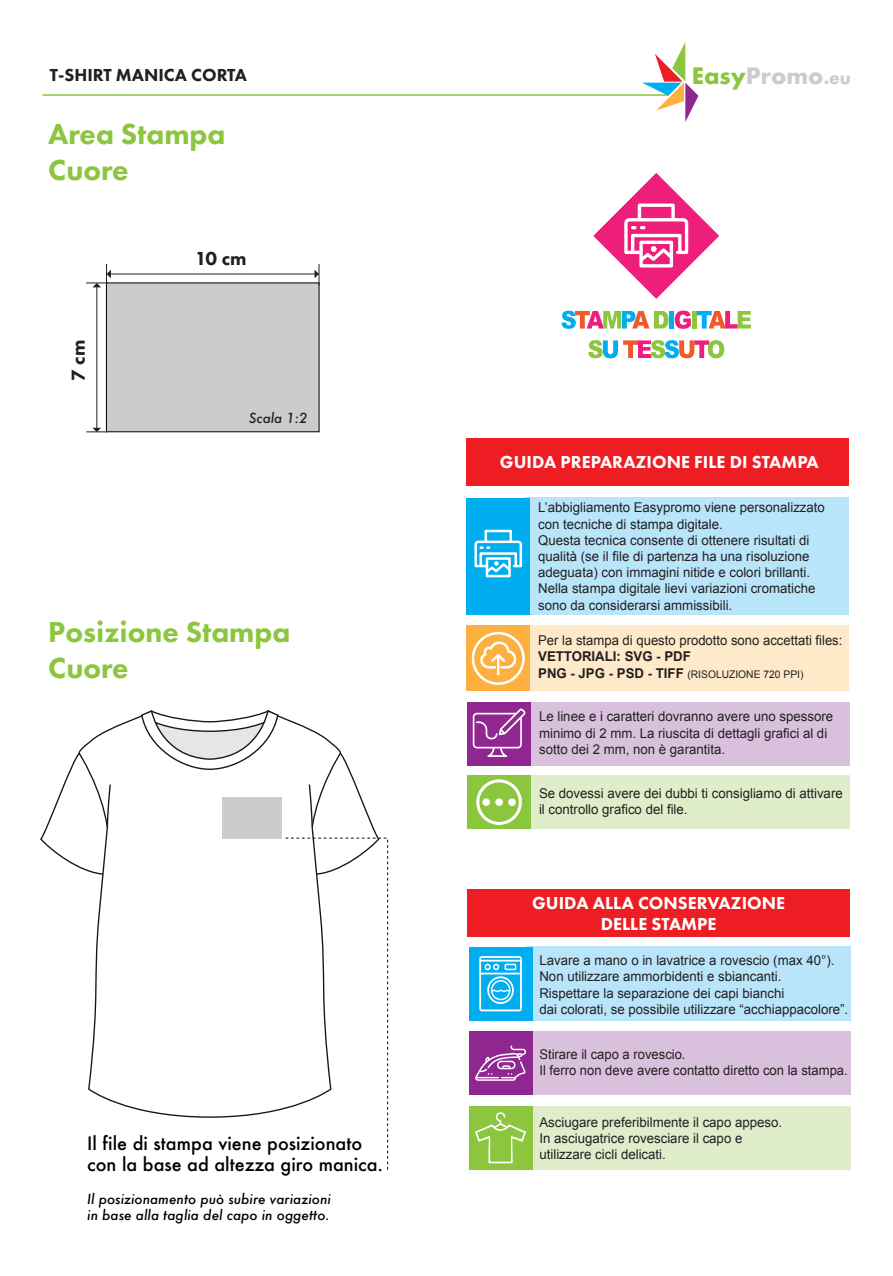
<style>
.page{position:relative;width:893px;height:1276px;background:#fff}
.page>*{position:absolute;margin:0;border:0;box-sizing:border-box;transform-origin:0 0}
.t1{font:800 30px/36px "Futura PT";color:#8bc63e}
.t2{font:700 21.9px "Futura";color:#cbccce}
.t3{font:800 19.5px "Futura PT";color:#231f20}
.t4{font:800 18px/21.6px "Futura PT";color:#fff;text-align:center}
.t5{font:500 18px/21.6px "Futura";color:#000001}
.t6{font:800 18px "Futura PT";color:#231f20}
.t7{font:13.5px/16.2px "Arial";color:#231f20}
.t8{font:13.5px/16.2px "Arial";color:#231f20;scale:.96 1}
.t9{font:italic 500 13.5px/16.2px "Futura";color:#000001}
.t10{font:700 13.5px "Arial";color:#231f20}
.t11{font:italic 500 13.5px "Futura";color:#231f20}
.t12{font:10.5px "Arial";color:#231f20}
.s1{color:#8bc63e}
.s2{font-size:16.5px}
.s3{font-weight:700;font-size:13.5px}
</style>
<div class="page">
<div style="left:526px;top:946px;width:324px;height:74px;background:#b9e5fa"></div>
<div style="left:469px;top:946px;width:63px;height:74px;background:#00aeef"></div>
<svg style="left:479px;top:956px;width:43px;height:55px"></svg>
<div style="left:526px;top:1031px;width:324px;height:64px;background:#d9c1dd"></div>
<div style="left:469px;top:1031px;width:63px;height:64px;background:#90268f"></div>
<svg style="left:475px;top:1045px;width:51px;height:35px"></svg>
<div style="left:525px;top:702px;width:325px;height:64px;background:#d9c1dd"></div>
<div style="left:467px;top:702px;width:64px;height:64px;background:#90268f"></div>
<div style="left:526px;top:1106px;width:324px;height:63px;background:#dfedcb"></div>
<div style="left:469px;top:1106px;width:63px;height:63px;background:#8bc63e"></div>
<svg style="left:475px;top:1111px;width:51px;height:53px"></svg>
<div style="left:467px;top:889px;width:383px;height:48px;background:#ee1d23"></div>
<div style="left:524px;top:498px;width:325px;height:117px;background:#b9e5fa"></div>
<div style="left:466px;top:498px;width:64px;height:117px;background:#00aeef"></div>
<div style="left:524px;top:625px;width:325px;height:66px;background:#fee9c9"></div>
<div style="left:466px;top:625px;width:64px;height:66px;background:#fbb03f"></div>
<div style="left:466px;top:438px;width:383px;height:48px;background:#ee1d23"></div>
<svg style="left:561px;top:311px;width:108px;height:18px"></svg>
<div style="left:669px;top:311px;width:5px;height:17px;background:#00aeef"></div>
<svg style="left:675px;top:311px;width:16px;height:18px"></svg>
<div style="left:692px;top:311px;width:5px;height:17px;background:#8bc63e"></div>
<svg style="left:697px;top:311px;width:54px;height:17px"></svg>
<svg style="left:588px;top:340px;width:136px;height:18px"></svg>
<svg style="left:471px;top:631px;width:54px;height:54px"></svg>
<svg style="left:473px;top:708px;width:53px;height:49px"></svg>
<svg style="left:593px;top:173px;width:126px;height:126px"></svg>
<svg style="left:474px;top:530px;width:48px;height:47px"></svg>
<div style="left:525px;top:776px;width:325px;height:53px;background:#dfedcb"></div>
<div style="left:467px;top:776px;width:64px;height:53px;background:#8bc63e"></div>
<svg style="left:476px;top:779px;width:46px;height:46px"></svg>
<div style="left:482px;top:798px;width:8px;height:8px;background:#fff;border-radius:50%"></div>
<div style="left:495px;top:798px;width:8px;height:8px;background:#fff;border-radius:50%"></div>
<div style="left:508px;top:798px;width:8px;height:8px;background:#fff;border-radius:50%"></div>
<div style="left:106px;top:282px;width:213px;height:150px;background:#cbccce"></div>
<svg style="left:315px;top:264px;width:5px;height:21px"></svg>
<svg style="left:86px;top:428px;width:21px;height:4px"></svg>
<svg style="left:86px;top:264px;width:25px;height:23px"></svg>
<hr style="left:110px;top:274px;width:209px;height:1px;background:#231f20">
<hr style="left:96px;top:286px;width:1px;height:144px;background:#231f20">
<svg style="left:40px;top:710px;width:349px;height:460px"></svg>
<hr style="left:43px;top:94px;width:625px;height:2px;background:#8bc63e">
<svg style="left:642px;top:42px;width:56px;height:80px"></svg>
<h3 class="t6" style="left:50px;top:64px;width:199px">T-SHIRT MANICA CORTA</h3>
<h2 class="t2" style="left:692px;top:60px;width:161px"><span class="s1">Easy</span>Promo<span class="s2">.eu</span></h2>
<h1 class="t1" style="left:48px;top:115px;width:179px">Area Stampa<br>Cuore</h1>
<h3 class="t3" style="left:66px;top:381px;width:43px;rotate:-90deg">7 cm</h3>
<h3 class="t3" style="left:195px;top:246px;width:53px">10 cm</h3>
<p class="t11" style="left:249px;top:409px;width:60px">Scala 1:2</p>
<h1 class="t1" style="left:48px;top:613px;width:244px">Posizione Stampa<br>Cuore</h1>
<h3 class="t5" style="left:87px;top:1132px;width:297px">Il file di stampa viene posizionato con la base ad altezza giro manica.</h3>
<p class="t9" style="left:87px;top:1190px;width:245px">Il posizionamento può subire variazioni in base alla taglia del capo in oggetto.</p>
<h3 class="t4" style="left:500px;top:451px;width:320px">GUIDA PREPARAZIONE FILE DI STAMPA</h3>
<p class="t7" style="left:538px;top:499px;width:288px">L’abbigliamento Easypromo viene personalizzato con tecniche di stampa digitale.<br>Questa tecnica consente di ottenere risultati di qualità (se il file di partenza ha una risoluzione adeguata) con immagini nitide e colori brillanti.<br>Nella stampa digitale lievi variazioni cromatiche sono da considerarsi ammissibili.</p>
<p class="t7" style="left:538px;top:632px;width:306px">Per la stampa di questo prodotto sono accettati files:</p>
<p class="t10" style="left:538px;top:648px;width:154px">VETTORIALI: SVG - PDF</p>
<p class="t12" style="left:538px;top:667px;width:267px"><span class="s3">PNG - JPG - PSD - TIFF</span> (RISOLUZIONE 720 PPI)</p>
<p class="t7" style="left:539px;top:708px;width:296px">Le linee e i caratteri dovranno avere uno spessore minimo di 2 mm. La riuscita di dettagli grafici al di sotto dei 2 mm, non è garantita.</p>
<p class="t7" style="left:539px;top:785px;width:305px">Se dovessi avere dei dubbi ti consigliamo di attivare il controllo grafico del file.</p>
<h3 class="t4" style="left:532px;top:891px;width:254px">GUIDA ALLA CONSERVAZIONE<br>DELLE STAMPE</h3>
<p class="t7" style="left:539px;top:952px;width:310px">Lavare a mano o in lavatrice a rovescio (max 40°).<br>Non utilizzare ammorbidenti e sbiancanti.<br>Rispettare la separazione dei capi bianchi<br>dai colorati, se possibile utilizzare “acchiappacolore”.</p>
<p class="t8" style="left:539px;top:1046px;width:323px">Stirare il capo a rovescio.<br>Il ferro non deve avere contatto diretto con la stampa.</p>
<p class="t7" style="left:539px;top:1114px;width:244px">Asciugare preferibilmente il capo appeso.<br>In asciugatrice rovesciare il capo e utilizzare cicli delicati.</p>
</div>
